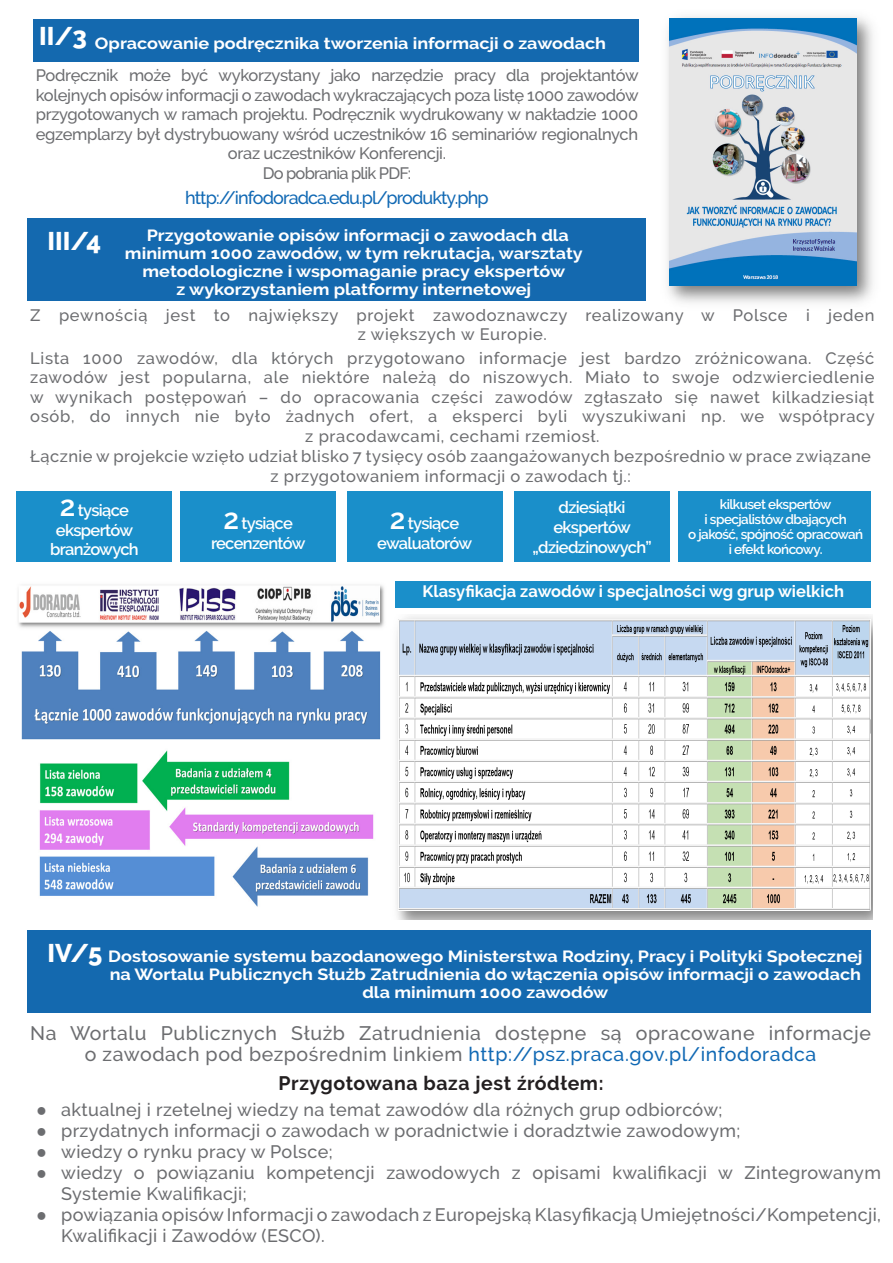
<style>
.page{position:relative;width:893px;height:1263px;background:#fff}
.page>*{position:absolute;margin:0;border:0;box-sizing:border-box;transform-origin:0 0}
.t1{font:800 25.5px "Raleway";color:#fff}
.produkty{font:500 19.5px/21px "Raleway";letter-spacing:.03em;color:#6c6d70;text-align:center}
.produkty-2{font:700 19.5px "Raleway";letter-spacing:.03em;color:#231f20}
.t2{font:500 18px/21px "Raleway";letter-spacing:.02em;color:#6c6d70}
.produkty-3{font:500 18px "Raleway";letter-spacing:-.05em;color:#1169b4}
.produkty-4{font:500 16.5px/19.5px "Raleway";letter-spacing:.03em;color:#6c6d70;text-align:center}
.produkty-5{font:500 16.5px/19.5px "Raleway";letter-spacing:-.02em;color:#6c6d70;text-align:center}
.t3{font:600 16.5px/19.8px "Raleway";letter-spacing:-.04em;color:#fff;text-align:center}
.t4{font:700 16.5px "Raleway";color:#fff}
.produkty-6{font:500 16.5px "Raleway";letter-spacing:-.05em;color:#6c6d70}
.t5{font:700 16.2px/18px "Raleway";color:#fff;text-align:center;scale:1.11 1}
.t6{font:600 13.5px/15px "Raleway";letter-spacing:-.04em;color:#fff;text-align:center}
.s1{font-size:28.5px}
.s2{color:#1169b4}
.s3{font-family:"Times New Roman";font-weight:400}
</style>
<div class="page">
<div style="left:27px;top:218px;width:619px;height:83px;background:#1469af"></div>
<div style="left:17px;top:492px;width:155px;height:70px;background:#1a8fca"></div>
<div style="left:181px;top:492px;width:155px;height:70px;background:#1a8fca"></div>
<div style="left:347px;top:492px;width:155px;height:70px;background:#1a8fca"></div>
<div style="left:514px;top:492px;width:156px;height:70px;background:#1a8fca"></div>
<div style="left:678px;top:492px;width:193px;height:70px;background:#1a8fca"></div>
<div style="left:33px;top:19px;width:605px;height:43px;background:#1469af"></div>
<img style="left:667px;top:16px;width:206px;height:287px">
<img style="left:670px;top:19px;width:186px;height:267px">
<div style="left:27px;top:930px;width:844px;height:83px;background:#1469af"></div>
<img style="left:18px;top:584px;width:366px;height:323px">
<img style="left:398px;top:620px;width:472px;height:290px">
<div style="left:395px;top:581px;width:476px;height:27px;background:#1a8fca"></div>
<p class="t1" style="left:39px;top:22px;width:49px">II/3</p>
<p class="t5" style="left:95px;top:34px;width:462px">Opracowanie podręcznika tworzenia informacji o zawodach</p>
<p class="produkty-5" style="left:36px;top:66px;width:604px">Podręcznik może być wykorzystany jako narzędzie pracy dla projektantów kolejnych opisów informacji o zawodach wykraczających poza listę 1000 zawodów przygotowanych w ramach projektu. Podręcznik wydrukowany w nakładzie 1000 egzemplarzy był dystrybuowany wśród uczestników 16 seminariów regionalnych oraz uczestników Konferencji.</p>
<p class="produkty-6" style="left:263px;top:163px;width:150px">Do pobrania plik PDF:</p>
<p class="produkty-3" style="left:185px;top:187px;width:305px">http://infodoradca.edu.pl/produkty.php</p>
<p class="t1" style="left:47px;top:226px;width:55px">III/4</p>
<p class="t5" style="left:125px;top:226px;width:414px">Przygotowanie opisów informacji o zawodach dla minimum 1000 zawodów, w tym rekrutacja, warsztaty metodologiczne i wspomaganie pracy ekspertów<br>z wykorzystaniem platformy internetowej</p>
<p class="produkty-4" style="left:30px;top:305px;width:846px">Z pewnością jest to największy projekt zawodoznawczy realizowany w Polsce i jeden z większych w Europie.</p>
<p class="produkty-4" style="left:30px;top:348px;width:846px">Lista 1000 zawodów, dla których przygotowano informacje jest bardzo zróżnicowana. Część zawodów jest popularna, ale niektóre należą do niszowych. Miało to swoje odzwierciedlenie w wynikach postępowań – do opracowania części zawodów zgłaszało się nawet kilkadziesiąt osób, do innych nie było żadnych ofert, a eksperci byli wyszukiwani np. we współpracy z pracodawcami, cechami rzemiosł.</p>
<p class="produkty-4" style="left:30px;top:447px;width:842px">Łącznie w projekcie wzięło udział blisko 7 tysięcy osób zaangażowanych bezpośrednio w prace związane z przygotowaniem informacji o zawodach tj.:</p>
<p class="t3" style="left:50px;top:500px;width:90px"><span class="s1">2</span> tysiące ekspertów branżowych</p>
<p class="t3" style="left:211px;top:513px;width:96px"><span class="s1">2</span> tysiące recenzentów</p>
<p class="t3" style="left:377px;top:513px;width:96px"><span class="s1">2</span> tysiące ewaluatorów</p>
<p class="t3" style="left:532px;top:498px;width:121px">dziesiątki ekspertów „dziedzinowych”</p>
<p class="t6" style="left:688px;top:496px;width:177px">kilkuset ekspertów<br>i specjalistów dbających<br>o jakość, spójność opracowań i efekt końcowy.</p>
<p class="t4" style="left:422px;top:582px;width:423px">Klasyfikacja zawodów i specjalności wg grup wielkich</p>
<p class="t1" style="left:47px;top:939px;width:56px">IV/5</p>
<p class="t5" style="left:108px;top:948px;width:681px">Dostosowanie systemu bazodanowego Ministerstwa Rodziny, Pracy i Polityki Społecznej na Wortalu Publicznych Służb Zatrudnienia do włączenia opisów informacji o zawodach dla minimum 1000 zawodów</p>
<p class="produkty" style="left:30px;top:1022px;width:842px">Na Wortalu Publicznych Służb Zatrudnienia dostępne są opracowane informacje o zawodach pod bezpośrednim linkiem <span class="s2">http://psz.praca.gov.pl/infodoradca</span></p>
<p class="produkty-2" style="left:278px;top:1072px;width:326px">Przygotowana baza jest źródłem:</p>
<p class="t2" style="left:36px;top:1099px;width:688px"><span class="s3">●</span> aktualnej i rzetelnej wiedzy na temat zawodów dla różnych grup odbiorców;</p>
<p class="t2" style="left:36px;top:1120px;width:706px"><span class="s3">●</span> przydatnych informacji o zawodach w poradnictwie i doradztwie zawodowym;</p>
<p class="t2" style="left:36px;top:1141px;width:298px"><span class="s3">●</span> wiedzy o rynku pracy w Polsce;</p>
<p class="t2" style="left:61px;top:1162px;width:821px;text-indent:-25px"><span class="s3">●</span> wiedzy o powiązaniu kompetencji zawodowych z opisami kwalifikacji w Zintegrowanym<br>Systemie Kwalifikacji;</p>
<p class="t2" style="left:61px;top:1204px;width:821px;text-indent:-25px"><span class="s3">●</span> powiązania opisów Informacji o zawodach z Europejską Klasyfikacją Umiejętności/Kompetencji,<br>Kwalifikacji i Zawodów (ESCO).</p>
</div>
